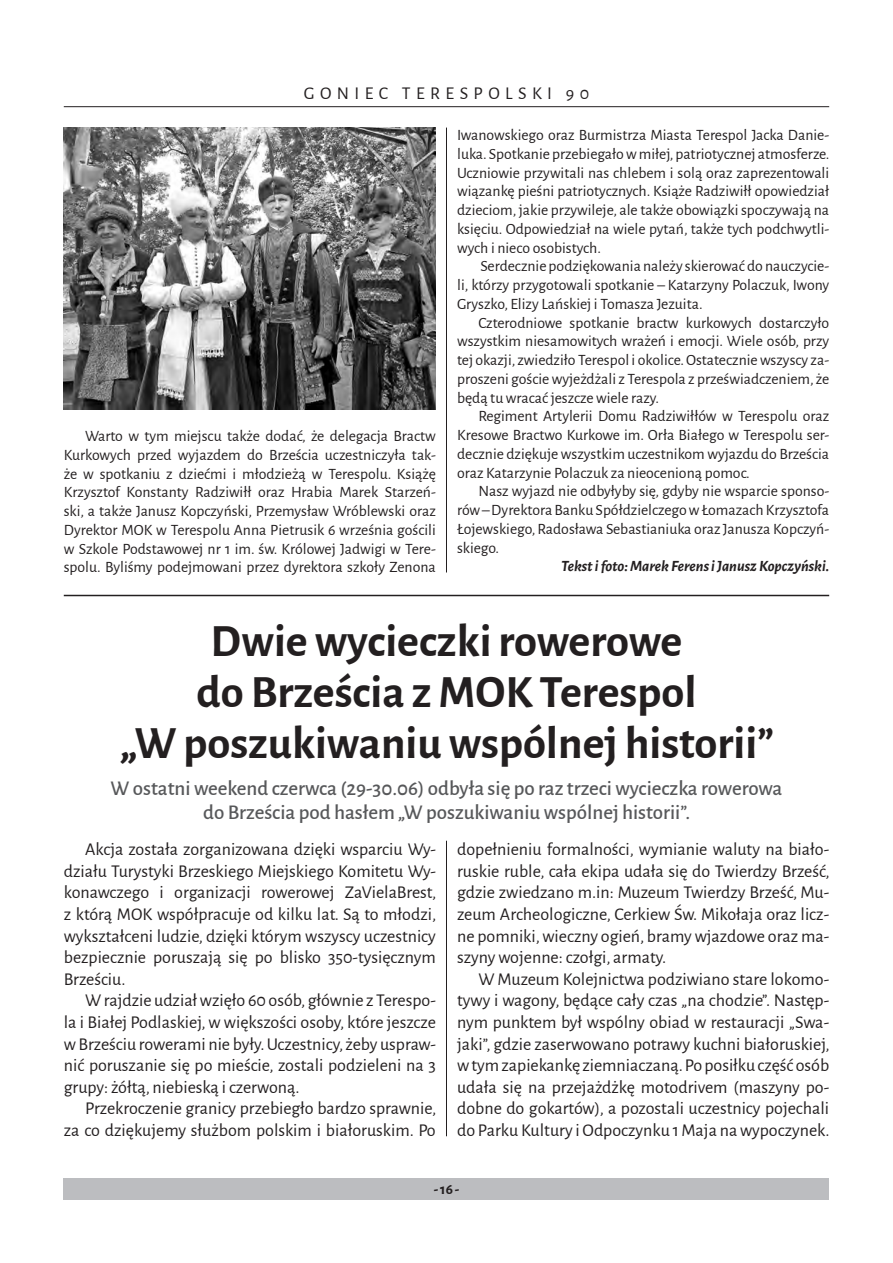
<style>
.page{position:relative;width:893px;height:1263px;background:#fff}
.page>*{position:absolute;margin:0;border:0;box-sizing:border-box;transform-origin:0 0}
.t1{font:700 46.5px "Alegreya Sans";color:#231f20}
.t2{font:500 21px/24px "Alegreya Sans";color:#57585a;text-align:center}
.t3{font:18px/21.6px "Alegreya Sans";color:#231f20;text-align:justify}
.t4{font:18px "Alegreya Sans";letter-spacing:.3em;color:#231f20}
.t5{font:15.75px/18.8px "Alegreya Sans";color:#231f20;text-align:justify}
.t6{font:italic 700 15.75px "Alegreya Sans";color:#231f20}
.t7{font:700 15px "Alegreya Sans";color:#231f20}
</style>
<div class="page">
<div style="left:64px;top:1178px;width:765px;height:21px;background:#bcbdc0"></div>
<hr style="left:64px;top:106px;width:765px;height:1px;background:#231f20">
<img style="left:64px;top:128px;width:372px;height:282px">
<hr style="left:64px;top:595px;width:765px;height:1px;background:#231f20">
<hr style="left:446px;top:841px;width:1px;height:295px;background:#231f20">
<hr style="left:446px;top:128px;width:1px;height:444px;background:#231f20">
<p class="t4" style="left:304px;top:81px;width:287px">GONIEC TERESPOLSKI 90</p>
<p class="t5" style="left:64px;top:426px;width:374px;text-indent:21px">Warto w tym miejscu także dodać, że delegacja Bractw Kurkowych przed wyjazdem do Brześcia uczestniczyła tak&shy;że w spotkaniu z dziećmi i młodzieżą w Terespolu. Książę Krzysztof Konstanty Radziwiłł oraz Hrabia Marek Starzeń&shy;ski, a także Janusz Kopczyński, Przemysław Wróblewski oraz Dyrektor MOK w Terespolu Anna Pietrusik 6 września gościli w Szkole Podstawowej nr 1 im. św. Królowej Jadwigi w Tere&shy;spolu. Byliśmy podejmowani przez dyrektora szkoły Zenona</p>
<p class="t5" style="left:457px;top:125px;width:374px">Iwanowskiego oraz Burmistrza Miasta Terespol Jacka Danie&shy;luka. Spotkanie przebiegało w miłej, patriotycznej atmosferze.<br>Uczniowie przywitali nas chlebem i solą oraz zaprezentowali wiązankę pieśni patriotycznych. Książe Radziwiłł opowiedział dzieciom, jakie przywileje, ale także obowiązki spoczywają na księciu. Odpowiedział na wiele pytań, także tych podchwytli&shy;wych i nieco osobistych.</p>
<p class="t5" style="left:457px;top:256px;width:374px;text-indent:23px">Serdecznie podziękowania należy skierować do nauczycie&shy;li, którzy przygotowali spotkanie – Katarzyny Polaczuk, Iwony Gryszko, Elizy Lańskiej i Tomasza Jezuita.</p>
<p class="t5" style="left:457px;top:312px;width:374px;text-indent:21px">Czterodniowe spotkanie bractw kurkowych dostarczyło wszystkim niesamowitych wrażeń i emocji. Wiele osób, przy tej okazji, zwiedziło Terespol i okolice. Ostatecznie wszyscy za&shy;proszeni goście wyjeżdżali z Terespola z przeświadczeniem, że będą tu wracać jeszcze wiele razy.</p>
<p class="t5" style="left:457px;top:406px;width:374px;text-indent:21px">Regiment Artylerii Domu Radziwiłłów w Terespolu oraz Kresowe Bractwo Kurkowe im. Orła Białego w Terespolu ser&shy;decznie dziękuje wszystkim uczestnikom wyjazdu do Brześcia oraz Katarzynie Polaczuk za nieocenioną pomoc.</p>
<p class="t5" style="left:457px;top:481px;width:374px;text-indent:21px">Nasz wyjazd nie odbyłyby się, gdyby nie wsparcie sponso&shy;rów – Dyrektora Banku Spółdzielczego w Łomazach Krzysztofa Łojewskiego, Radosława Sebastianiuka oraz Janusza Kopczyń&shy;skiego.</p>
<p class="t6" style="left:561px;top:555px;width:270px">Tekst i foto: Marek Ferens i Janusz Kopczyński.</p>
<p class="t1" style="left:210px;top:607px;width:473px">Dwie wycieczki rowerowe</p>
<p class="t1" style="left:196px;top:658px;width:502px">do Brześcia z MOK Terespol</p>
<p class="t1" style="left:120px;top:709px;width:656px">„W poszukiwaniu wspólnej historii”</p>
<p class="t2" style="left:111px;top:776px;width:673px">W ostatni weekend czerwca (29-30.06) odbyła się po raz trzeci wycieczka rowerowa do Brześcia pod hasłem „W poszukiwaniu wspólnej historii”.</p>
<p class="t3" style="left:64px;top:838px;width:374px;text-indent:21px">Akcja została zorganizowana dzięki wsparciu Wy&shy;działu Turystyki Brzeskiego Miejskiego Komitetu Wy&shy;konawczego i organizacji rowerowej ZaVielaBrest, z którą MOK współpracuje od kilku lat. Są to młodzi, wykształceni ludzie, dzięki którym wszyscy uczestnicy bezpiecznie poruszają się po blisko 350-tysięcznym Brześciu.</p>
<p class="t3" style="left:64px;top:989px;width:374px;text-indent:21px">W rajdzie udział wzięło 60 osób, głównie z Terespo&shy;la i Białej Podlaskiej, w większości osoby, które jeszcze w Brześciu rowerami nie były. Uczestnicy, żeby uspraw&shy;nić poruszanie się po mieście, zostali podzieleni na 3 grupy: żółtą, niebieską i czerwoną.</p>
<p class="t3" style="left:64px;top:1097px;width:374px;text-align:right">Przekroczenie granicy przebiegło bardzo sprawnie,<br>za co dziękujemy służbom polskim i białoruskim. Po</p>
<p class="t3" style="left:457px;top:838px;width:374px">dopełnieniu formalności, wymianie waluty na biało&shy;ruskie ruble, cała ekipa udała się do Twierdzy Brześć, gdzie zwiedzano m.in: Muzeum Twierdzy Brześć, Mu&shy;zeum Archeologiczne, Cerkiew Św. Mikołaja oraz licz&shy;ne pomniki, wieczny ogień, bramy wjazdowe oraz ma&shy;szyny wojenne: czołgi, armaty.</p>
<p class="t3" style="left:457px;top:967px;width:374px;text-indent:21px">W Muzeum Kolejnictwa podziwiano stare lokomo&shy;tywy i wagony, będące cały czas „na chodzie”. Następ&shy;nym punktem był wspólny obiad w restauracji „Swa&shy;jaki”, gdzie zaserwowano potrawy kuchni białoruskiej, w tym zapiekankę ziemniaczaną. Po posiłku część osób udała się na przejażdżkę motodrivem (maszyny po&shy;dobne do gokartów), a pozostali uczestnicy pojechali do Parku Kultury i Odpoczynku 1 Maja na wypoczynek.</p>
<p class="t7" style="left:434px;top:1178px;width:27px">- 16 -</p>
</div>
